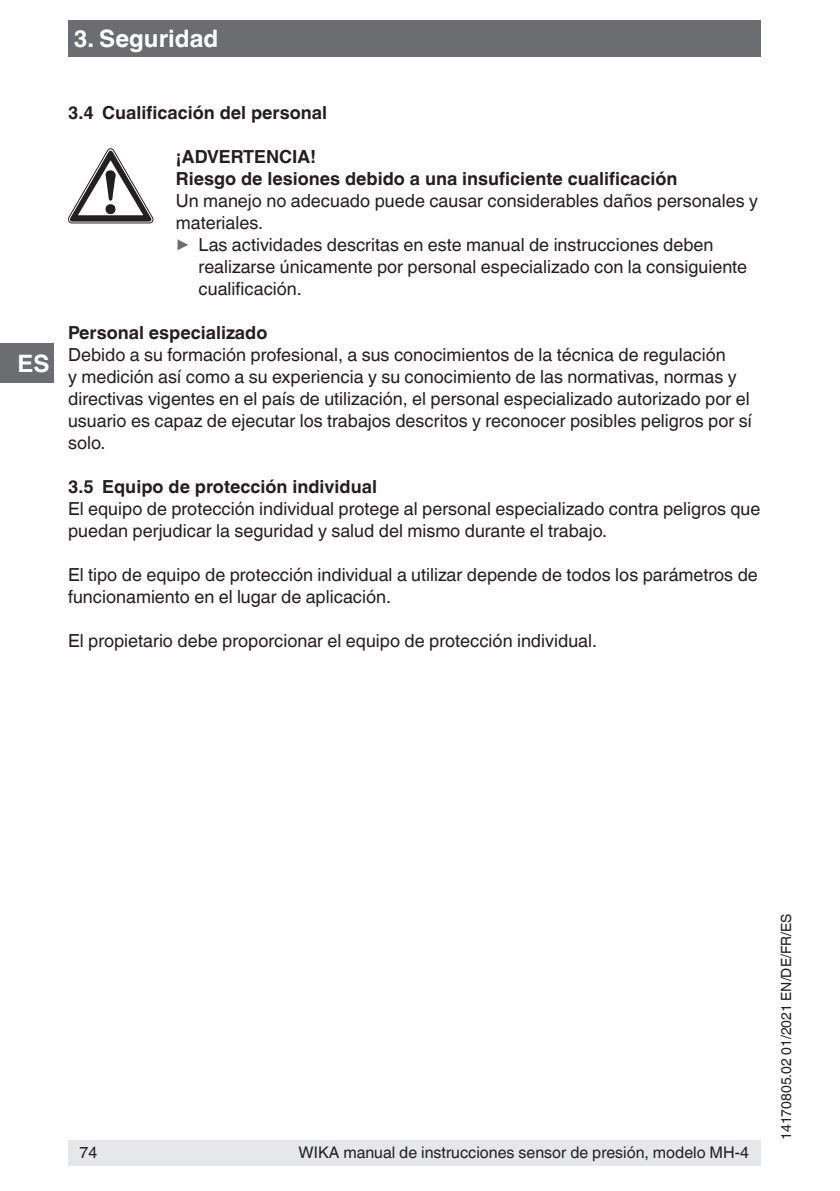
<style>
.page{position:relative;width:840px;height:1191px;background:#fff}
.page>*{position:absolute;margin:0;border:0;box-sizing:border-box;transform-origin:0 0}
.t1{font:700 24px "Helvetica World";color:#fff}
.t2{font:18px/22px "Helvetica World";color:#231f20}
.t3{font:700 18px/22px "Helvetica World";color:#231f20}
.t4{font:16px "Helvetica World";color:#231f20}
.t5{font:14px "Helvetica World";color:#231f20}
.s1{font-size:17.8px;color:#6c6d70}
</style>
<div class="page">
<div style="left:68px;top:1140px;width:692px;height:25px;background:#e6e7e9"></div>
<div style="left:0;top:343px;width:54px;height:40px;background:#6c6d70"></div>
<div style="left:68px;top:20px;width:692px;height:37px;background:#6c6d70"></div>
<svg style="left:68px;top:149px;width:85px;height:74px"></svg>
<h1 class="t1" style="left:74px;top:25px;width:146px">3. Seguridad</h1>
<h1 class="t1" style="left:18px;top:349px;width:33px">ES</h1>
<p class="t3" style="left:68px;top:102px;width:260px">3.4 Cualificación del personal</p>
<p class="t3" style="left:176px;top:146px;width:503px">¡ADVERTENCIA!<br>Riesgo de lesiones debido a una insuficiente cualificación</p>
<p class="t2" style="left:176px;top:190px;width:583px">Un manejo no adecuado puede causar considerables daños personales y materiales.<br><span class="s1">▶</span> Las actividades descritas en este manual de instrucciones deben</p>
<p class="t2" style="left:198px;top:256px;width:550px">realizarse únicamente por personal especializado con la consiguiente cualificación.</p>
<p class="t3" style="left:68px;top:322px;width:201px">Personal especializado</p>
<p class="t2" style="left:68px;top:344px;width:685px">Debido a su formación profesional, a sus conocimientos de la técnica de regulación<br>y medición así como a su experiencia y su conocimiento de las normativas, normas y directivas vigentes en el país de utilización, el personal especializado autorizado por el usuario es capaz de ejecutar los trabajos descritos y reconocer posibles peligros por sí solo.</p>
<p class="t3" style="left:68px;top:476px;width:310px">3.5 Equipo de protección individual</p>
<p class="t2" style="left:68px;top:498px;width:693px">El equipo de protección individual protege al personal especializado contra peligros que puedan perjudicar la seguridad y salud del mismo durante el trabajo.</p>
<p class="t2" style="left:68px;top:564px;width:691px">El tipo de equipo de protección individual a utilizar depende de todos los parámetros de funcionamiento en el lugar de aplicación.</p>
<p class="t2" style="left:68px;top:630px;width:530px">El propietario debe proporcionar el equipo de protección individual.</p>
<p class="t4" style="left:79px;top:1143px;width:19px">74</p>
<p class="t4" style="left:298px;top:1143px;width:452px">WIKA manual de instrucciones sensor de presión, modelo MH-4</p>
<p class="t5" style="left:777px;top:1140px;width:228px;rotate:-90deg">14170805.02 01/2021 EN/DE/FR/ES</p>
</div>
